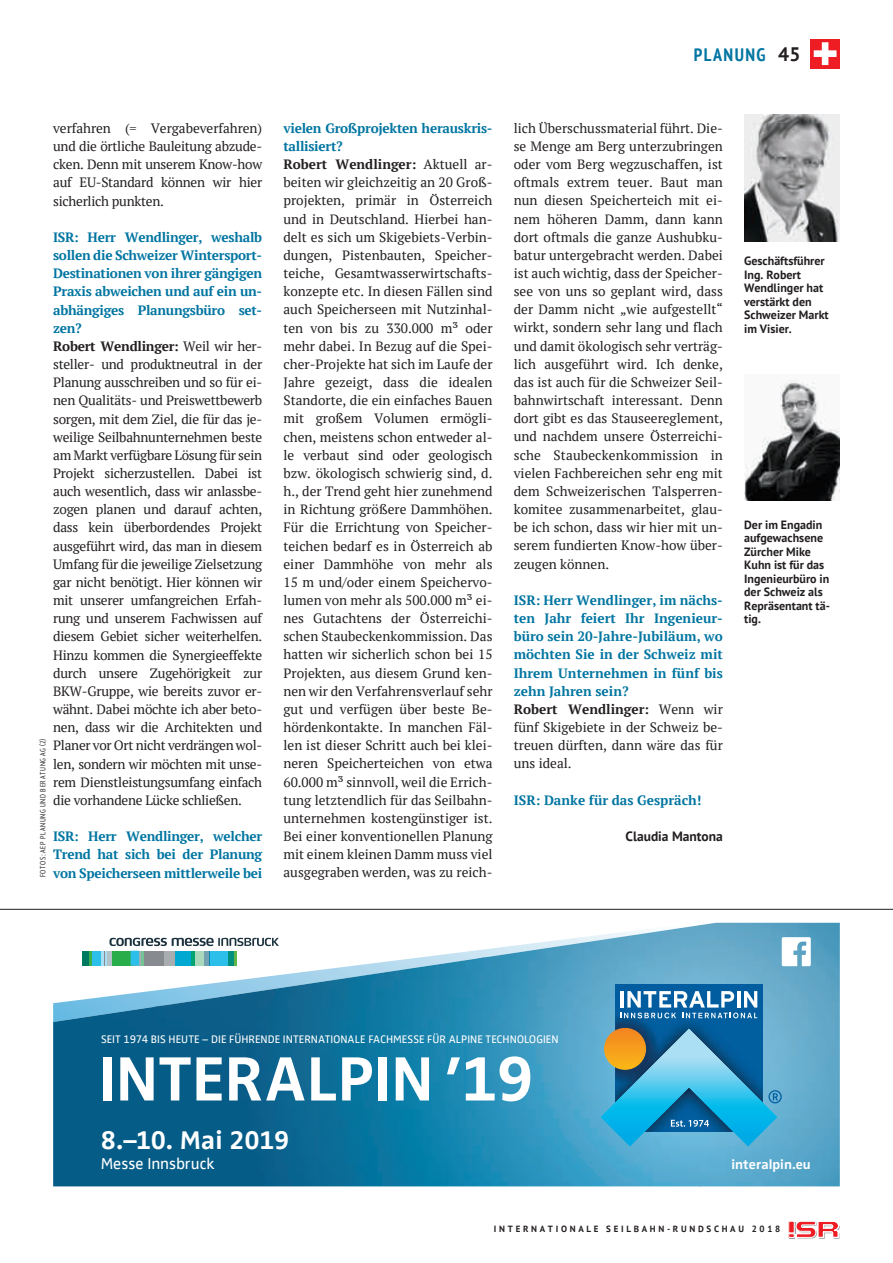
<style>
.page{position:relative;width:893px;height:1263px;background:#fff}
.page>*{position:absolute;margin:0;border:0;box-sizing:border-box;transform-origin:0 0}
.t1{font:700 64.65px "Zwo Pro";letter-spacing:-.005em;color:#fff}
.t2{font:700 26.4px "Zwo Pro";letter-spacing:-.015em;color:#fff}
.t3{font:700 19.5px "PT Sans";color:#231f20}
.t4{font:700 condensed 18px "PT Sans";letter-spacing:.08em;color:#0075a1}
.t5{font:16.2px "Zwo";color:#fff}
.t6{font:700 13.8px "Zwo Pro";letter-spacing:.005em;color:#fff}
.t7{font:13.5px/18.1px "PT Serif";color:#231f20;text-align:justify}
.t8{font:13.5px/18.1px "PT Serif";letter-spacing:-.02em;color:#231f20}
.t9{font:700 13.5px/18.1px "PT Serif";color:#0075a1;text-align:justify}
.t10{font:700 13.5px "PT Sans";color:#231f20}
.t11{font:700 12px/13.5px "PT Sans";color:#231f20}
.t12{font:11.25px "Zwo";letter-spacing:.005em;color:#fff}
.t13{font:700 9px "PT Sans";letter-spacing:.3em;color:#231f20}
.t14{font:condensed 7.5px "PT Sans";letter-spacing:.09em;color:#231f20}
.s1{font-weight:700;color:#0075a1}
.s2{font-weight:700}
.s3{color:#231f20}
.s4{font-weight:400;color:#231f20}
</style>
<div class="page">
<svg style="left:788px;top:1221px;width:52px;height:18px"></svg>
<div style="left:810px;top:39px;width:30px;height:29px;background:#ee1d23"></div>
<svg style="left:814px;top:42px;width:22px;height:23px"></svg>
<img style="left:744px;top:115px;width:96px;height:127px">
<img style="left:744px;top:380px;width:96px;height:121px">
<svg style="left:53px;top:937px;width:423px;height:69px"></svg>
<img style="left:53px;top:1006px;width:647px;height:180px">
<img style="left:700px;top:923px;width:140px;height:263px">
<img style="left:154px;top:957px;width:547px;height:50px">
<img style="left:476px;top:925px;width:225px;height:34px">
<div style="left:615px;top:984px;width:148px;height:148px;background:#015da0"></div>
<img style="left:660px;top:1017px;width:98px;height:12px">
<img style="left:615px;top:1016px;width:45px;height:13px">
<svg style="left:601px;top:1029px;width:181px;height:117px;background:#439cbc"></svg>
<svg style="left:620px;top:991px;width:137px;height:27px"></svg>
<div style="left:89px;top:951px;width:20px;height:15px;background:#a8dff4"></div>
<div style="left:82px;top:951px;width:8px;height:15px;background:#007961"></div>
<div style="left:90px;top:951px;width:11px;height:15px;background:#2cbfea"></div>
<hr style="left:89px;top:951px;width:3px;height:15px;background:#3baf49">
<svg style="left:104px;top:938px;width:175px;height:28px"></svg>
<svg style="left:782px;top:937px;width:29px;height:29px"></svg>
<hr style="left:0;top:909px;width:893px;height:1px;background:#231f20">
<p class="t4" style="left:694px;top:42px;width:73px">PLANUNG</p>
<p class="t3" style="left:778px;top:41px;width:24px">45</p>
<p class="t7" style="left:53px;top:119px;width:211px">verfahren (= Vergabeverfahren) und die örtliche Bauleitung abzude&shy;cken. Denn mit unserem Know-how auf EU-Standard können wir hier sicherlich punkten.</p>
<p class="t8" style="left:53px;top:228px;width:211px"><span class="s1">ISR: Herr Wendlinger, weshalb sollen die Schweizer Wintersport-Destinationen von ihrer gängigen Praxis abweichen und auf ein un&shy;abhängiges Planungsbüro set&shy;zen?<br></span><span class="s2">Robert Wendlinger:</span> Weil wir her&shy;steller- und produktneutral in der Planung ausschreiben und so für ei&shy;nen Qualitäts- und Preiswettbewerb sorgen, mit dem Ziel, die für das je&shy;weilige Seilbahnunternehmen beste am Markt verfügbare Lösung für sein Projekt sicherzustellen. Dabei ist auch wesentlich, dass wir anlassbe&shy;zogen planen und darauf achten, dass kein überbordendes Projekt ausgeführt wird, das man in diesem Umfang für die jeweilige Zielsetzung gar nicht benötigt. Hier können wir mit unserer umfangreichen Erfah&shy;rung und unserem Fachwissen auf diesem Gebiet sicher weiterhelfen.<br>Hinzu kommen die Synergieeffekte durch unsere Zugehörigkeit zur BKW-Gruppe, wie bereits zuvor er&shy;wähnt. Dabei möchte ich aber beto&shy;nen, dass wir die Architekten und Planer vor Ort nicht verdrängen wol&shy;len, sondern wir möchten mit unse&shy;rem Dienstleistungsumfang einfach die vorhandene Lücke schließen.</p>
<p class="t9" style="left:53px;top:827px;width:211px">ISR: Herr Wendlinger, welcher Trend hat sich bei der Planung von Speicherseen mittlerweile bei</p>
<p class="t14" style="left:38px;top:877px;width:140px;rotate:-90deg">FOTOS: AEP PLANUNG UND BERATUNG AG (2)</p>
<p class="t7" style="left:283px;top:119px;width:211px;text-align:left"><span class="s1">vielen Großprojekten herauskris&shy;tallisiert?<br></span><span class="s2">Robert Wendlinger:</span> Aktuell ar&shy;beiten wir gleichzeitig an 20 Groß&shy;projekten, primär in Österreich und in Deutschland. Hierbei han&shy;delt es sich um Skigebiets-Verbin&shy;dungen, Pistenbauten, Speicher&shy;teiche, Gesamtwasserwirtschafts&shy;konzepte etc. In diesen Fällen sind auch Speicherseen mit Nutzinhal&shy;ten von bis zu 330.000 m³ oder mehr dabei. In Bezug auf die Spei&shy;cher-Projekte hat sich im Laufe der<br>Jahre gezeigt, dass die idealen<br>Standorte, die ein einfaches Bauen mit großem Volumen ermögli&shy;chen, meistens schon entweder al&shy;le verbaut sind oder geologisch bzw. ökologisch schwierig sind, d. h., der Trend geht hier zunehmend in Richtung größere Dammhöhen.<br>Für die Errichtung von Speicher&shy;teichen bedarf es in Österreich ab einer Dammhöhe von mehr als<br>15 m und/oder einem Speichervo&shy;lumen von mehr als 500.000 m³ ei&shy;nes Gutachtens der Österreichi&shy;schen Staubeckenkommission. Das hatten wir sicherlich schon bei 15<br>Projekten, aus diesem Grund ken&shy;nen wir den Verfahrensverlauf sehr gut und verfügen über beste Be&shy;hördenkontakte. In manchen Fäl&shy;len ist dieser Schritt auch bei klei&shy;neren Speicherteichen von etwa<br>60.000 m³ sinnvoll, weil die Errich&shy;tung letztendlich für das Seilbahn&shy;unternehmen kostengünstiger ist.<br>Bei einer konventionellen Planung mit einem kleinen Damm muss viel ausgegraben werden, was zu reich-</p>
<p class="t7" style="left:514px;top:119px;width:211px">lich Überschussmaterial führt. Die&shy;se Menge am Berg unterzubringen oder vom Berg wegzuschaffen, ist oftmals extrem teuer. Baut man nun diesen Speicherteich mit ei&shy;nem höheren Damm, dann kann dort oftmals die ganze Aushubku&shy;batur untergebracht werden. Dabei ist auch wichtig, dass der Speicher&shy;see von uns so geplant wird, dass der Damm nicht „wie aufgestellt“ wirkt, sondern sehr lang und flach und damit ökologisch sehr verträg&shy;lich ausgeführt wird. Ich denke, das ist auch für die Schweizer Seil&shy;bahnwirtschaft interessant. Denn dort gibt es das Stauseereglement, und nachdem unsere Österreichi&shy;sche Staubeckenkommission in vielen Fachbereichen sehr eng mit dem Schweizerischen Talsperren&shy;komitee zusammenarbeitet, glau&shy;be ich schon, dass wir hier mit un&shy;serem fundierten Know-how über&shy;zeugen können.</p>
<p class="t9" style="left:514px;top:591px;width:211px;text-align:left">ISR: Herr Wendlinger, im nächs&shy;ten Jahr feiert Ihr Ingenieur&shy;büro sein 20-Jahre-Jubiläum, wo möchten Sie in der Schweiz mit<br>Ihrem Unternehmen in fünf bis zehn Jahren sein?<br><span class="s3">Robert Wendlinger:</span> <span class="s4">Wenn wir fünf Skigebiete in der Schweiz be&shy;treuen dürften, dann wäre das für uns ideal.</span></p>
<p class="t9" style="left:514px;top:790px;width:189px">ISR: Danke für das Gespräch!</p>
<p class="t10" style="left:625px;top:827px;width:99px">Claudia Mantona</p>
<p class="t11" style="left:744px;top:254px;width:86px">Geschäftsführer<br>Ing. Robert<br>Wendlinger hat verstärkt den<br>Schweizer Markt im Visier.</p>
<p class="t11" style="left:744px;top:518px;width:87px">Der im Engadin aufgewachsene<br>Zürcher Mike<br>Kuhn ist für das<br>Ingenieurbüro in der Schweiz als<br>Repräsentant tä&shy;tig.</p>
<p class="t12" style="left:101px;top:1033px;width:459px">SEIT 1974 BIS HEUTE – DIE FÜHRENDE INTERNATIONALE FACHMESSE FÜR ALPINE TECHNOLOGIEN</p>
<p class="t1" style="left:98px;top:1029px;width:437px">INTERALPIN ’19</p>
<p class="t2" style="left:101px;top:1119px;width:190px">8.–10. Mai 2019</p>
<p class="t5" style="left:101px;top:1154px;width:115px">Messe Innsbruck</p>
<p class="t6" style="left:731px;top:1154px;width:81px">interalpin.eu</p>
<p class="t13" style="left:494px;top:1222px;width:288px">INTERNATIONALE SEILBAHN-RUNDSCHAU 2018</p>
</div>
